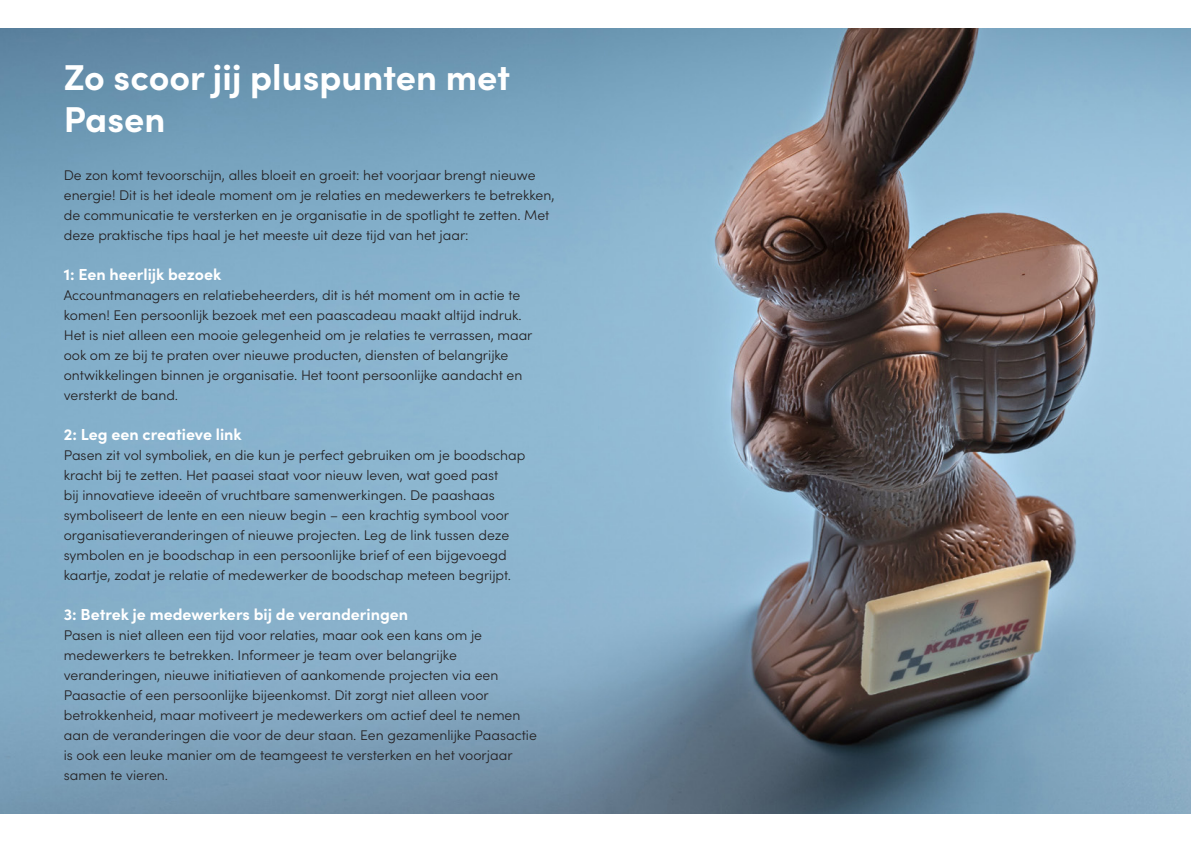
<style>
.page{position:relative;width:1191px;height:842px;background:#fff}
.page>*{position:absolute;margin:0;border:0;box-sizing:border-box;transform-origin:0 0}
.t1{font:700 36px/42px "Sofia Pro";color:#fff}
.t2{font:700 16px "Sofia Pro";color:#fff}
.t3{font:300 14px/20px "Sofia Pro";color:#231f20}
</style>
<div class="page">
<img style="left:0;top:28px;width:1191px;height:786px">
<p class="t1" style="left:64px;top:53px;width:448px">Zo scoor jij pluspunten met<br>Pasen</p>
<p class="t3" style="left:64px;top:164px;width:492px">De zon komt tevoorschijn, alles bloeit en groeit: het voorjaar brengt nieuwe energie! Dit is het ideale moment om je relaties en medewerkers te betrekken, de communicatie te versterken en je organisatie in de spotlight te zetten. Met deze praktische tips haal je het meeste uit deze tijd van het jaar:</p>
<p class="t2" style="left:64px;top:262px;width:159px">1: Een heerlijk bezoek</p>
<p class="t3" style="left:64px;top:284px;width:470px">Accountmanagers en relatiebeheerders, dit is hét moment om in actie te komen! Een persoonlijk bezoek met een paascadeau maakt altijd indruk.<br>Het is niet alleen een mooie gelegenheid om je relaties te verrassen, maar ook om ze bij te praten over nieuwe producten, diensten of belangrijke ontwikkelingen binnen je organisatie. Het toont persoonlijke aandacht en versterkt de band.</p>
<p class="t2" style="left:64px;top:422px;width:179px">2: Leg een creatieve link</p>
<p class="t3" style="left:64px;top:444px;width:463px">Pasen zit vol symboliek, en die kun je perfect gebruiken om je boodschap kracht bij te zetten. Het paasei staat voor nieuw leven, wat goed past<br>bij innovatieve ideeën of vruchtbare samenwerkingen. De paashaas symboliseert de lente en een nieuw begin – een krachtig symbool voor organisatieveranderingen of nieuwe projecten. Leg de link tussen deze symbolen en je boodschap in een persoonlijke brief of een bijgevoegd kaartje, zodat je relatie of medewerker de boodschap meteen begrijpt.</p>
<p class="t2" style="left:64px;top:602px;width:346px">3: Betrek je medewerkers bij de veranderingen</p>
<p class="t3" style="left:64px;top:624px;width:474px">Pasen is niet alleen een tijd voor relaties, maar ook een kans om je medewerkers te betrekken. Informeer je team over belangrijke veranderingen, nieuwe initiatieven of aankomende projecten via een Paasactie of een persoonlijke bijeenkomst. Dit zorgt niet alleen voor betrokkenheid, maar motiveert je medewerkers om actief deel te nemen aan de veranderingen die voor de deur staan. Een gezamenlijke Paasactie is ook een leuke manier om de teamgeest te versterken en het voorjaar samen te vieren.</p>
</div>
